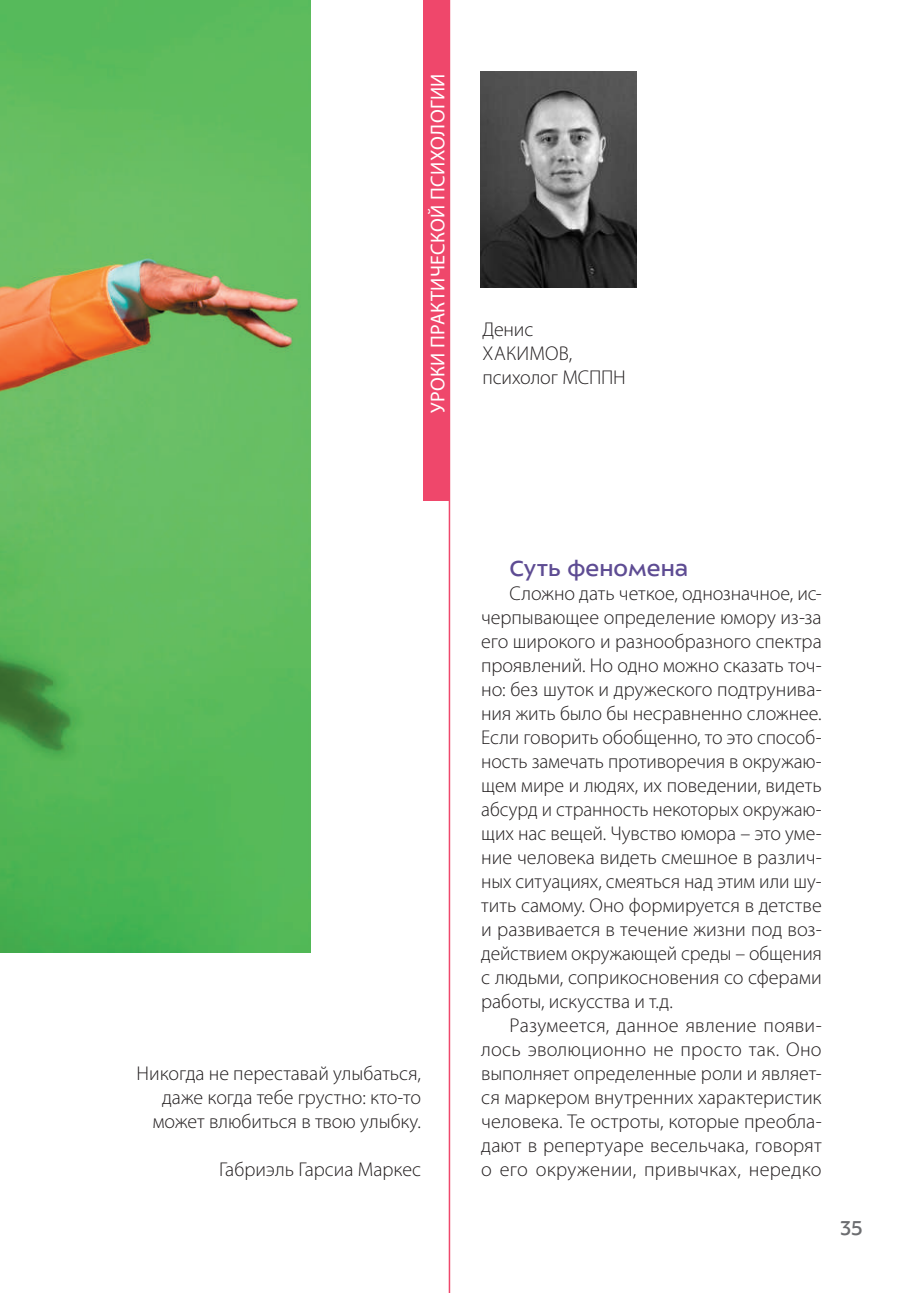
<style>
.page{position:relative;width:908px;height:1293px;background:#fff}
.page>*{position:absolute;margin:0;border:0;box-sizing:border-box;transform-origin:0 0}
.t1{font:24px "ALS Sector";color:#5e4c93}
.t2{font:22px "ALS Sector";color:#6c6d70}
.t3{font:300 20px/24px "Myriad Pro";color:#231f20;text-align:justify}
.t4{font:20px "Myriad Pro";letter-spacing:.02em;color:#fff}
</style>
<div class="page">
<div style="left:423px;top:0;width:27px;height:500px;background:#ef476b"></div>
<img style="left:0;top:0;width:311px;height:952px">
<img style="left:480px;top:72px;width:156px;height:216px">
<hr style="left:448px;top:0;width:2px;height:1293px;background:#ef476b">
<p class="t4" style="left:425px;top:413px;width:341px;rotate:-90deg">УРОКИ ПРАКТИЧЕСКОЙ ПСИХОЛОГИИ</p>
<p class="t3" style="left:482px;top:317px;width:145px;text-align:left">Денис<br>ХАКИМОВ, психолог МСППН</p>
<p class="t3" style="left:136px;top:1061px;width:286px;text-align:right">Никогда не переставай улыбаться, даже когда тебе грустно: кто-то может влюбиться в твою улыбку.</p>
<p class="t3" style="left:219px;top:1157px;width:203px">Габриэль Гарсиа Маркес</p>
<p class="t1" style="left:509px;top:556px;width:180px">Суть феномена</p>
<p class="t3" style="left:481px;top:581px;width:342px;text-indent:28px">Сложно дать четкое, однозначное, ис&shy;черпывающее определение юмору из-за его широкого и разнообразного спектра проявлений. Но одно можно сказать точ&shy;но: без шуток и дружеского подтрунива&shy;ния жить было бы несравненно сложнее.<br>Если говорить обобщенно, то это способ&shy;ность замечать противоречия в окружаю&shy;щем мире и людях, их поведении, видеть абсурд и странность некоторых окружаю&shy;щих нас вещей. Чувство юмора – это уме&shy;ние человека видеть смешное в различ&shy;ных ситуациях, смеяться над этим или шу&shy;тить самому. Оно формируется в детстве и развивается в течение жизни под воз&shy;действием окружающей среды – общения с людьми, соприкосновения со сферами работы, искусства и т.д.</p>
<p class="t3" style="left:481px;top:1013px;width:342px;text-indent:28px">Разумеется, данное явление появи&shy;лось эволюционно не просто так. Оно выполняет определенные роли и являет&shy;ся маркером внутренних характеристик человека. Те остроты, которые преобла&shy;дают в репертуаре весельчака, говорят о его окружении, привычках, нередко</p>
<p class="t2" style="left:840px;top:1217px;width:23px">35</p>
</div>
